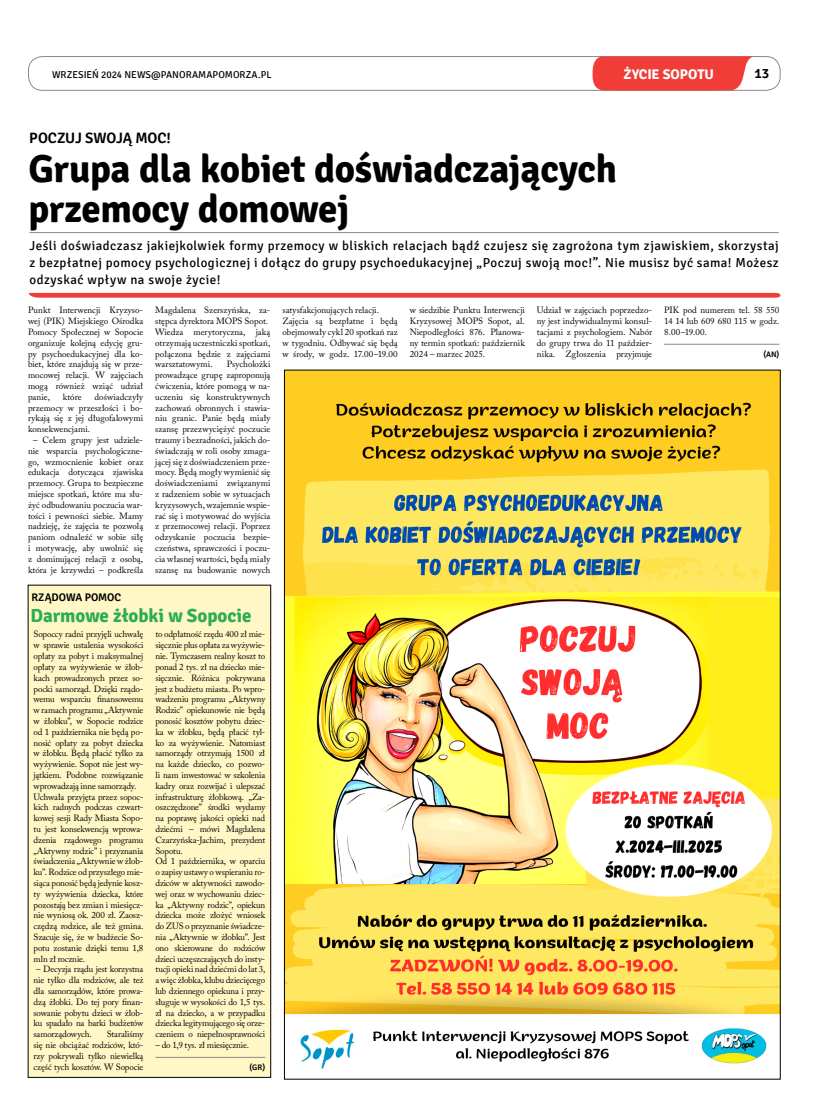
<style>
.page{position:relative;width:820px;height:1106px;background:#fff}
.page>*{position:absolute;margin:0;border:0;box-sizing:border-box;transform-origin:0 0}
.t1{font:700 39px/40px "Signika";letter-spacing:-.01em;color:#000}
.t2{font:700 19px "Signika";color:#2dac55}
.t3{font:600 15px "Signika";color:#000}
.t4{font:700 14px "Signika";color:#fff}
.t5{font:600 14px "Signika";color:#000}
.t6{font:13px/17px "Signika";letter-spacing:.03em;color:#000;text-align:justify}
.t7{font:600 11px "Signika";color:#000}
.t8{font:10px "Signika";color:#000}
.t9{font:9px/10.8px "Adobe Caslon Pro";letter-spacing:-.01em;color:#000;text-align:justify}
.t10{font:600 8px "Signika";color:#000}
</style>
<div class="page">
<div style="left:28px;top:56px;width:752px;height:34px;border:1px solid #8c8986;border-radius:14px"></div>
<svg style="left:592px;top:56px;width:161px;height:34px;background:#f04b45"></svg>
<hr style="left:29px;top:232px;width:749px;height:1px;background:#8c8986">
<svg style="left:28px;top:293px;width:752px;height:5px;background:#f14a44"></svg>
<hr style="left:664px;top:344px;width:115px;height:1px;background:#8c8986">
<img style="left:286px;top:371px;width:492px;height:698px">
<div style="left:28px;top:585px;width:242px;height:492px;background:#fff8c6"></div>
<div style="left:28px;top:585px;width:243px;height:492px;border:1px solid #000"></div>
<hr style="left:155px;top:1057px;width:110px;height:1px;background:#8c8986">
<h3 class="t4" style="left:623px;top:66px;width:90px">życie sopotu</h3>
<p class="t8" style="left:52px;top:69px;width:87px">wrzesień 2024 NEWS</p>
<p class="t8" style="left:151px;top:69px;width:122px">@PANORAMAPOMORZA.PL</p>
<h3 class="t5" style="left:754px;top:65px;width:16px">13</h3>
<h3 class="t3" style="left:29px;top:129px;width:19px">POCZUJ</h3>
<h3 class="t3" style="left:85px;top:129px;width:11px">SWOJĄ</h3>
<h3 class="t3" style="left:135px;top:129px;width:11px">MOC</h3>
<h3 class="t3" style="left:166px;top:129px;width:6px">!</h3>
<h1 class="t1" style="left:28px;top:150px;width:589px">Grupa dla kobiet doświadczających przemocy domowej</h1>
<p class="t6" style="left:29px;top:237px;width:750px">Jeśli doświadczasz jakiejkolwiek formy przemocy w bliskich relacjach bądź czujesz się zagrożona tym zjawiskiem, skorzystaj z bezpłatnej pomocy psychologicznej i dołącz do grupy psychoedukacyjnej „Poczuj swoją moc!”. Nie musisz być sama! Możesz odzyskać wpływ na swoje życie!</p>
<p class="t9" style="left:28px;top:305px;width:117px">Punkt Interwencji Kryzyso&shy;wej (PIK) Miejskiego Ośrodka Pomocy Społecznej w Sopocie organizuje kolejną edycję gru&shy;py psychoedukacyjnej dla ko&shy;biet, które znajdują się w prze&shy;mocowej relacji. W zajęciach mogą również wziąć udział panie,</p>
<p class="t9" style="left:28px;top:391px;width:117px;text-indent:66px">doświadczyły przemocy w przeszłości i bo&shy;rykają się z jej długofalowymi konsekwencjami.</p>
<p class="t9" style="left:28px;top:434px;width:117px;text-align:center">– Celem grupy jest udziele&shy;nie wsparcia psychologiczne&shy;go, wzmocnienie kobiet oraz edukacja dotycząca zjawiska przemocy. Grupa to bezpieczne miejsce spotkań, które ma słu&shy;żyć odbudowaniu poczucia war&shy;tości i pewności siebie. Mamy nadzieję, że zajęcia te pozwolą paniom odnaleźć w sobie siłę i motywację, aby uwolnić się z dominującej relacji z osobą, która je krzywdzi – podkreśla</p>
<p class="t9" style="left:63px;top:391px;width:20px">które</p>
<p class="t9" style="left:155px;top:305px;width:117px;text-align:left">Magdalena Szerszyńska, za&shy;stępca dyrektora MOPS Sopot.<br>Wiedza merytoryczna, jaką otrzymają uczestniczki spotkań, połączona będzie z zajęciami warsztatowymi.</p>
<p class="t9" style="left:155px;top:359px;width:117px;text-indent:72px">Psycholożki prowadzące grupę zaproponują ćwiczenia, które pomogą w na&shy;uczeniu się konstruktywnych zachowań obronnych i stawia&shy;niu granic. Panie będą miały szansę przezwyciężyć poczucie traumy i bezradności, jakich do&shy;świadczają w roli osoby zmaga&shy;jącej się z doświadczeniem prze&shy;mocy. Będą mogły wymienić się doświadczeniami związanymi z radzeniem sobie w sytuacjach kryzysowych, wzajemnie wspie&shy;rać się i motywować do wyjścia z przemocowej relacji. Poprzez odzyskanie poczucia bezpie&shy;czeństwa, sprawczości i poczu&shy;cia własnej wartości, będą miały szansę na budowanie nowych</p>
<p class="t7" style="left:31px;top:591px;width:91px">RZĄDOWA POMOC</p>
<h2 class="t2" style="left:31px;top:604px;width:222px">Darmowe żłobki w Sopocie</h2>
<p class="t9" style="left:34px;top:629px;width:111px;text-align:left">Sopoccy radni przyjęli uchwałę w sprawie ustalenia wysokości opłaty za pobyt i maksymalnej opłaty za wyżywienie w żłob&shy;kach prowadzonych przez so&shy;pocki samorząd. Dzięki rządo&shy;wemu wsparciu finansowemu w ramach programu „Aktywnie w żłobku”, w Sopocie rodzice od 1 października nie będą po&shy;nosić opłaty za pobyt dziecka w żłobku. Będą płacić tylko za wyżywienie. Sopot nie jest wy&shy;jątkiem. Podobne rozwiązanie wprowadzają inne samorządy.<br>Uchwała przyjęta przez sopoc&shy;kich radnych podczas czwart&shy;kowej sesji Rady Miasta Sopo&shy;tu jest konsekwencją wprowa&shy;dzenia rządowego programu „Aktywny rodzic” i przyznania świadczenia „Aktywnie w żłob&shy;ku”. Rodzice od przyszłego mie&shy;siąca ponosić będą jedynie kosz&shy;ty wyżywienia dziecka, które pozostają bez zmian i miesięcz&shy;nie wyniosą ok. 200 zł. Zaosz&shy;czędzą rodzice, ale też gmina.<br>Szacuje się, że w budżecie So&shy;potu zostanie dzięki temu 1,8 mln zł rocznie.</p>
<p class="t9" style="left:34px;top:963px;width:111px">– Decyzja rządu jest korzystna nie tylko dla rodziców, ale też dla samorządów, które prowa&shy;dzą żłobki. Do tej pory finan&shy;sowanie pobytu dzieci w żłob&shy;ku spadało na barki budżetów samorządowych.</p>
<p class="t9" style="left:155px;top:629px;width:111px;text-align:left">to odpłatność rzędu 400 zł mie&shy;sięcznie plus opłata za wyżywie&shy;nie. Tymczasem realny koszt to ponad 2 tys. zł na dziecko mie&shy;sięcznie. Różnica pokrywana jest z budżetu miasta. Po wpro&shy;wadzeniu programu „Aktywny<br>Rodzic” opiekunowie nie będą ponosić kosztów pobytu dziec&shy;ka w żłobku, będą płacić tyl&shy;ko za wyżywienie. Natomiast samorządy otrzymają 1500 zł na każde dziecko, co pozwo&shy;li nam inwestować w szkolenia kadry oraz rozwijać i ulepszać infrastrukturę żłobkową. „Za&shy;oszczędzone” środki wydamy na poprawę jakości opieki nad dziećmi – mówi Magdalena<br>Czarzyńska-Jachim, prezydent<br>Sopotu.<br>Od 1 października, w oparciu o zapisy ustawy o wspieraniu ro&shy;dziców w aktywności zawodo&shy;wej oraz w wychowaniu dziec&shy;ka „Aktywny rodzic”, opiekun dziecka może złożyć wniosek do ZUS o przyznanie świadcze&shy;nia „Aktywnie w żłobku”. Jest ono skierowane do rodziców dzieci uczęszczających do insty&shy;tucji opieki nad dziećmi do lat 3, a więc żłobka, klubu dziecięcego lub dziennego opiekuna i przy&shy;sługuje w wysokości do 1,5 tys. zł na dziecko, a w przypadku dziecka legitymującego się orze&shy;czeniem o niepełnosprawności</p>
<p class="t9" style="left:155px;top:1039px;width:95px">– do 1,9 tys. zł miesięcznie.</p>
<p class="t10" style="left:249px;top:1062px;width:17px">(GR)</p>
<p class="t9" style="left:34px;top:1028px;width:111px;text-indent:73px">Staraliśmy się nie obciążać rodziców, któ&shy;rzy pokrywali tylko niewielką część tych kosztów. W Sopocie</p>
<p class="t9" style="left:282px;top:305px;width:117px;text-align:left">satysfakcjonujących relacji.<br>Zajęcia są bezpłatne i będą obejmowały cykl 20 spotkań raz w tygodniu. Odbywać się będą w środy, w godz. 17.00–19.00</p>
<p class="t9" style="left:409px;top:305px;width:117px">w siedzibie Punktu Interwencji Kryzysowej MOPS Sopot, al.<br>Niepodległości 876. Planowa&shy;ny termin spotkań: październik 2024 – marzec 2025.</p>
<p class="t9" style="left:536px;top:305px;width:117px">Udział w zajęciach poprzedzo&shy;ny jest indywidualnymi konsul&shy;tacjami z psychologiem. Nabór do grupy trwa do 11 paździer&shy;nika. Zgłoszenia przyjmuje</p>
<p class="t9" style="left:664px;top:305px;width:117px">PIK pod numerem tel. 58 550<br>14 14 lub 609 680 115 w godz.<br>8.00–19.00.</p>
<p class="t10" style="left:763px;top:349px;width:17px">(AN)</p>
</div>
